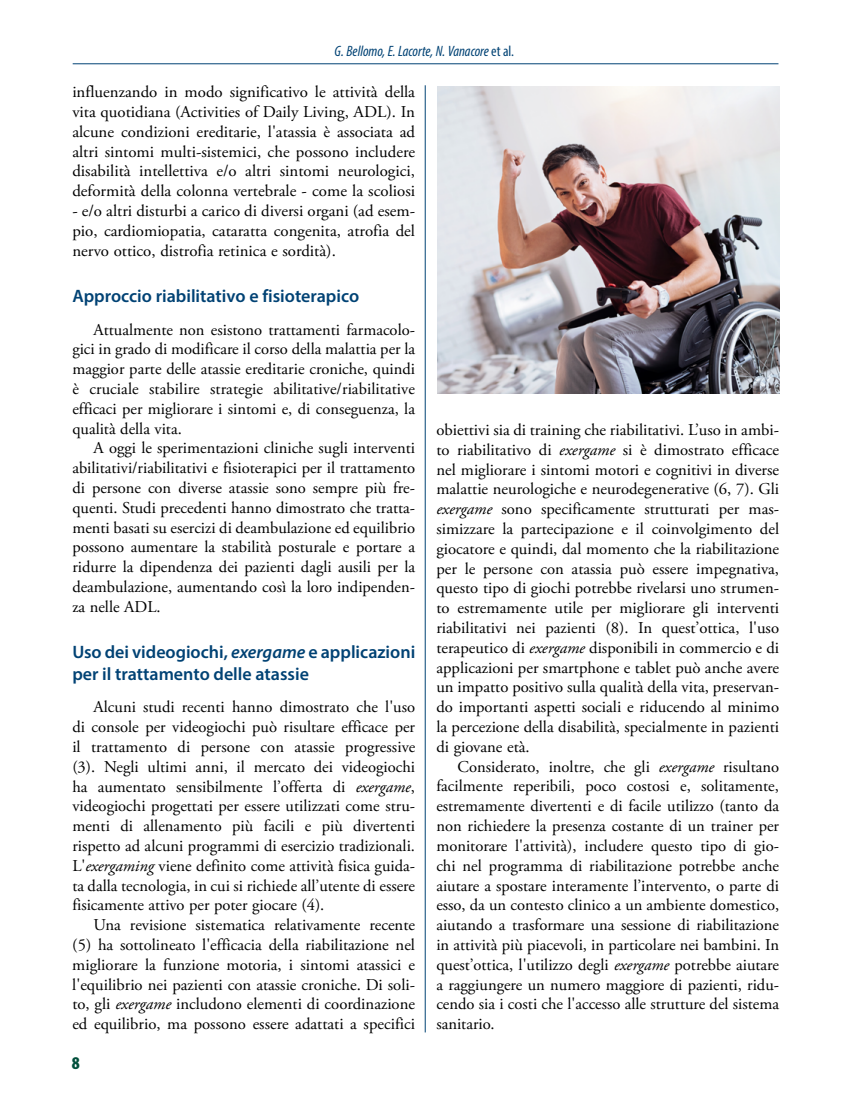
<style>
.page{position:relative;width:851px;height:1106px;background:#fff}
.page>*{position:absolute;margin:0;border:0;box-sizing:border-box;transform-origin:0 0}
.t1{font:600 18px/21.6px "Myriad Pro";color:#004274}
.t2{font:900 condensed 18px "Myriad Pro";color:#014f3b}
.t3{font:16.5px/19.8px "Adobe Garamond Pro";color:#000;text-align:justify}
.t4{font:italic condensed 15px "Myriad Pro";color:#004274}
.s1{font-style:normal}
.s2{font-style:italic}
</style>
<div class="page">
<hr style="left:425px;top:85px;width:1px;height:947px;background:#004274">
<hr style="left:73px;top:63px;width:705px;height:1px;background:#004274">
<img style="left:437px;top:86px;width:342px;height:307px">
<p class="t4" style="left:334px;top:42px;width:181px">G. Bellomo, E. Lacorte, N. Vanacore <span class="s1">et al.</span></p>
<p class="t3" style="left:72px;top:83px;width:344px">influenzando in modo significativo le attività della vita quotidiana (Activities of Daily Living, ADL). In alcune condizioni ereditarie, l'atassia è associata ad altri sintomi multi-sistemici, che possono includere disabilità intellettiva e/o altri sintomi neurologici, deformità della colonna vertebrale - come la scoliosi</p>
<p class="t3" style="left:72px;top:201px;width:344px">- e/o altri disturbi a carico di diversi organi (ad esem&shy;pio, cardiomiopatia, cataratta congenita, atrofia del nervo ottico, distrofia retinica e sordità).</p>
<p class="t1" style="left:72px;top:285px;width:288px">Approccio riabilitativo e fisioterapico</p>
<p class="t3" style="left:72px;top:320px;width:344px;text-indent:21px">Attualmente non esistono trattamenti farmacolo&shy;gici in grado di modificare il corso della malattia per la maggior parte delle atassie ereditarie croniche, quindi è cruciale stabilire strategie abilitative/riabilitative efficaci per migliorare i sintomi e, di conseguenza, la qualità della vita.</p>
<p class="t3" style="left:72px;top:439px;width:344px;text-indent:21px">A oggi le sperimentazioni cliniche sugli interventi abilitativi/riabilitativi e fisioterapici per il trattamento di persone con diverse atassie sono sempre più fre&shy;quenti. Studi precedenti hanno dimostrato che tratta&shy;menti basati su esercizi di deambulazione ed equilibrio possono aumentare la stabilità posturale e portare a ridurre la dipendenza dei pazienti dagli ausili per la deambulazione, aumentando così la loro indipenden&shy;za nelle ADL.</p>
<p class="t1" style="left:72px;top:641px;width:344px">Uso dei videogiochi, <span class="s2">exergame</span> e applicazioni per il trattamento delle atassie</p>
<p class="t3" style="left:72px;top:697px;width:344px;text-indent:21px">Alcuni studi recenti hanno dimostrato che l'uso di console per videogiochi può risultare efficace per il trattamento di persone con atassie progressive (3). Negli ultimi anni, il mercato dei videogiochi ha aumentato sensibilmente l’offerta di <span class="s2">exergame</span>, videogiochi progettati per essere utilizzati come stru&shy;menti di allenamento più facili e più divertenti rispetto ad alcuni programmi di esercizio tradizionali.<br>L'<span class="s2">exergaming</span> viene definito come attività fisica guida&shy;ta dalla tecnologia, in cui si richiede all’utente di essere fisicamente attivo per poter giocare (4).</p>
<p class="t3" style="left:72px;top:915px;width:344px;text-indent:21px">Una revisione sistematica relativamente recente (5) ha sottolineato l'efficacia della riabilitazione nel migliorare la funzione motoria, i sintomi atassici e l'equilibrio nei pazienti con atassie croniche. Di soli&shy;to, gli <span class="s2">exergame</span> includono elementi di coordinazione ed equilibrio, ma possono essere adattati a specifici</p>
<p class="t3" style="left:436px;top:420px;width:344px">obiettivi sia di training che riabilitativi. L’uso in ambi&shy;to riabilitativo di <span class="s2">exergame</span> si è dimostrato efficace nel migliorare i sintomi motori e cognitivi in diverse malattie neurologiche e neurodegenerative (6, 7). Gli <span class="s2">exergame</span> sono specificamente strutturati per mas&shy;simizzare la partecipazione e il coinvolgimento del giocatore e quindi, dal momento che la riabilitazione per le persone con atassia può essere impegnativa, questo tipo di giochi potrebbe rivelarsi uno strumen&shy;to estremamente utile per migliorare gli interventi riabilitativi nei pazienti (8). In quest’ottica, l'uso terapeutico di <span class="s2">exergame</span> disponibili in commercio e di applicazioni per smartphone e tablet può anche avere un impatto positivo sulla qualità della vita, preservan&shy;do importanti aspetti sociali e riducendo al minimo la percezione della disabilità, specialmente in pazienti di giovane età.</p>
<p class="t3" style="left:436px;top:757px;width:344px;text-indent:21px">Considerato, inoltre, che gli <span class="s2">exergame</span> risultano facilmente reperibili, poco costosi e, solitamente, estremamente divertenti e di facile utilizzo (tanto da non richiedere la presenza costante di un trainer per monitorare l'attività), includere questo tipo di gio&shy;chi nel programma di riabilitazione potrebbe anche aiutare a spostare interamente l’intervento, o parte di esso, da un contesto clinico a un ambiente domestico, aiutando a trasformare una sessione di riabilitazione in attività più piacevoli, in particolare nei bambini. In quest’ottica, l'utilizzo degli <span class="s2">exergame</span> potrebbe aiutare a raggiungere un numero maggiore di pazienti, ridu&shy;cendo sia i costi che l'accesso alle strutture del sistema sanitario.</p>
<p class="t2" style="left:72px;top:1053px;width:9px">8</p>
</div>
